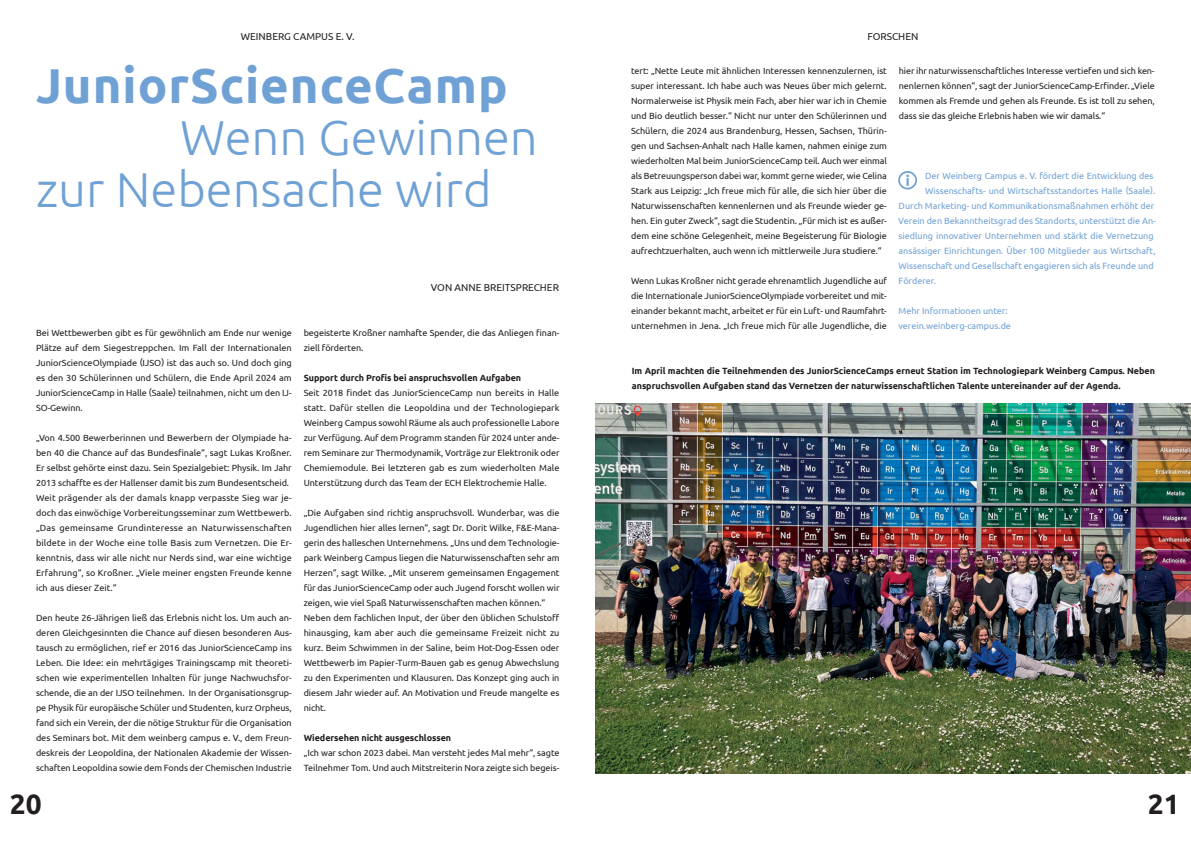
<style>
.page{position:relative;width:1191px;height:842px;background:#fff}
.page>*{position:absolute;margin:0;border:0;box-sizing:border-box;transform-origin:0 0}
.t1{font:300 49px/52px "Ubuntu";color:#70a1d5}
.t2{font:700 49px "Ubuntu";letter-spacing:.02em;color:#70a1d5}
.t3{font:700 28px "Ubuntu";color:#231f20}
.t4{font:10px "Ubuntu";color:#231f20}
.t5{font:9px/15px "Ubuntu";letter-spacing:-.005em;color:#231f20;text-align:justify}
.t6{font:9px/15px "Ubuntu";color:#70a1d5}
.t7{font:700 9px/15px "Ubuntu";letter-spacing:-.005em;color:#231f20}
</style>
<div class="page">
<img style="left:595px;top:403px;width:596px;height:371px">
<div style="left:898px;top:171px;width:19px;height:18px;border:2px solid #70a1d5;border-radius:50%"></div>
<svg style="left:906px;top:175px;width:3px;height:11px"></svg>
<p class="t4" style="left:241px;top:30px;width:115px">WEINBERG CAMPUS E. V.</p>
<h1 class="t2" style="left:36px;top:56px;width:473px">JuniorScienceCamp</h1>
<h1 class="t1" style="left:36px;top:111px;width:503px;text-indent:144px">Wenn Gewinnen zur Nebensache wird</h1>
<p class="t4" style="left:431px;top:282px;width:130px">VON ANNE BREITSPRECHER</p>
<p class="t5" style="left:36px;top:325px;width:257px">Bei Wettbewerben gibt es für gewöhnlich am Ende nur wenige Plätze auf dem Siegestreppchen. Im Fall der Internationalen JuniorScienceOlympiade (IJSO) ist das auch so. Und doch ging es den 30 Schülerinnen und Schülern, die Ende April 2024 am JuniorScienceCamp in Halle (Saale) teilnahmen, nicht um den IJ-SO-Gewinn.</p>
<p class="t5" style="left:36px;top:430px;width:257px;text-align:left">„Von 4.500 Bewerberinnen und Bewerbern der Olympiade ha&shy;ben 40 die Chance auf das Bundesfinale“, sagt Lukas Kroßner.<br>Er selbst gehörte einst dazu. Sein Spezialgebiet: Physik. Im Jahr 2013 schaffte es der Hallenser damit bis zum Bundesentscheid.<br>Weit prägender als der damals knapp verpasste Sieg war je&shy;doch das einwöchige Vorbereitungsseminar zum Wettbewerb. „Das gemeinsame Grundinteresse an Naturwissenschaften bildete in der Woche eine tolle Basis zum Vernetzen. Die Er&shy;kenntnis, dass wir alle nicht nur Nerds sind, war eine wichtige Erfahrung“, so Kroßner. „Viele meiner engsten Freunde kenne ich aus dieser Zeit.“</p>
<p class="t5" style="left:36px;top:610px;width:257px">Den heute 26-Jährigen ließ das Erlebnis nicht los. Um auch an&shy;deren Gleichgesinnten die Chance auf diesen besonderen Aus&shy;tausch zu ermöglichen, rief er 2016 das JuniorScienceCamp ins Leben. Die Idee: ein mehrtägiges Trainingscamp mit theoreti&shy;schen wie experimentellen Inhalten für junge Nachwuchsfor&shy;schende, die an der IJSO teilnehmen. In der Organisationsgrup&shy;pe Physik für europäische Schüler und Studenten, kurz Orpheus, fand sich ein Verein, der die nötige Struktur für die Organisation des Seminars bot. Mit dem weinberg campus e. V., dem Freun&shy;deskreis der Leopoldina, der Nationalen Akademie der Wissen&shy;schaften Leopoldina sowie dem Fonds der Chemischen Industrie</p>
<p class="t5" style="left:304px;top:325px;width:257px">begeisterte Kroßner namhafte Spender, die das Anliegen finan&shy;ziell förderten.</p>
<p class="t7" style="left:304px;top:370px;width:219px">Support durch Profis bei anspruchsvollen Aufgaben</p>
<p class="t5" style="left:304px;top:385px;width:257px">Seit 2018 findet das JuniorScienceCamp nun bereits in Halle statt. Dafür stellen die Leopoldina und der Technologiepark Weinberg Campus sowohl Räume als auch professionelle Labore zur Verfügung. Auf dem Programm standen für 2024 unter ande&shy;rem Seminare zur Thermodynamik, Vorträge zur Elektronik oder Chemiemodule. Bei letzteren gab es zum wiederholten Male Unterstützung durch das Team der ECH Elektrochemie Halle.</p>
<p class="t5" style="left:304px;top:505px;width:257px;text-align:left">„Die Aufgaben sind richtig anspruchsvoll. Wunderbar, was die Jugendlichen hier alles lernen“, sagt Dr. Dorit Wilke, F&amp;E-Mana&shy;gerin des halleschen Unternehmens. „Uns und dem Technologie&shy;park Weinberg Campus liegen die Naturwissenschaften sehr am Herzen“, sagt Wilke. „Mit unserem gemeinsamen Engagement für das JuniorScienceCamp oder auch Jugend forscht wollen wir zeigen, wie viel Spaß Naturwissenschaften machen können.“ Neben dem fachlichen Input, der über den üblichen Schulstoff hinausging, kam aber auch die gemeinsame Freizeit nicht zu kurz. Beim Schwimmen in der Saline, beim Hot-Dog-Essen oder Wettbewerb im Papier-Turm-Bauen gab es genug Abwechslung zu den Experimenten und Klausuren. Das Konzept ging auch in diesem Jahr wieder auf. An Motivation und Freude mangelte es nicht.</p>
<p class="t7" style="left:304px;top:730px;width:149px">Wiedersehen nicht ausgeschlossen</p>
<p class="t5" style="left:304px;top:745px;width:257px">„Ich war schon 2023 dabei. Man versteht jedes Mal mehr“, sagte<br>Teilnehmer Tom. Und auch Mitstreiterin Nora zeigte sich begeis-</p>
<p class="t4" style="left:867px;top:30px;width:52px">FORSCHEN</p>
<p class="t5" style="left:631px;top:63px;width:257px">tert: „Nette Leute mit ähnlichen Interessen kennenzulernen, ist super interessant. Ich habe auch was Neues über mich gelernt.<br>Normalerweise ist Physik mein Fach, aber hier war ich in Chemie und Bio deutlich besser.“ Nicht nur unter den Schülerinnen und Schülern, die 2024 aus Brandenburg, Hessen, Sachsen, Thürin&shy;gen und Sachsen-Anhalt nach Halle kamen, nahmen einige zum wiederholten Mal beim JuniorScienceCamp teil. Auch wer einmal als Betreuungsperson dabei war, kommt gerne wieder, wie Celina Stark aus Leipzig: „Ich freue mich für alle, die sich hier über die Naturwissenschaften kennenlernen und als Freunde wieder ge&shy;hen. Ein guter Zweck“, sagt die Studentin. „Für mich ist es außer&shy;dem eine schöne Gelegenheit, meine Begeisterung für Biologie aufrechtzuerhalten, auch wenn ich mittlerweile Jura studiere.“</p>
<p class="t5" style="left:631px;top:273px;width:257px">Wenn Lukas Kroßner nicht gerade ehrenamtlich Jugendliche auf die Internationale JuniorScienceOlympiade vorbereitet und mit&shy;einander bekannt macht, arbeitet er für ein Luft- und Raumfahrt&shy;unternehmen in Jena. „Ich freue mich für alle Jugendliche, die</p>
<p class="t5" style="left:899px;top:63px;width:257px">hier ihr naturwissenschaftliches Interesse vertiefen und sich ken&shy;nenlernen können“, sagt der JuniorScienceCamp-Erfinder. „Viele kommen als Fremde und gehen als Freunde. Es ist toll zu sehen, dass sie das gleiche Erlebnis haben wie wir damals.“</p>
<p class="t6" style="left:925px;top:168px;width:230px">Der Weinberg Campus e. V. fördert die Entwicklung des</p>
<p class="t6" style="left:925px;top:183px;width:232px">Wissenschafts- und Wirtschaftsstandortes Halle (Saale).</p>
<p class="t6" style="left:898px;top:198px;width:257px">Durch Marketing- und Kommunikationsmaßnahmen erhöht der</p>
<p class="t6" style="left:898px;top:213px;width:259px">Verein den Bekanntheitsgrad des Standorts, unterstützt die An-</p>
<p class="t6" style="left:898px;top:228px;width:257px">siedlung innovativer Unternehmen und stärkt die Vernetzung</p>
<p class="t6" style="left:898px;top:243px;width:258px">ansässiger Einrichtungen. Über 100 Mitglieder aus Wirtschaft,</p>
<p class="t6" style="left:898px;top:258px;width:256px">Wissenschaft und Gesellschaft engagieren sich als Freunde und</p>
<p class="t6" style="left:898px;top:273px;width:39px">Förderer.</p>
<p class="t6" style="left:898px;top:303px;width:114px">Mehr Informationen unter: verein.weinberg-campus.de</p>
<p class="t7" style="left:632px;top:363px;width:524px">Im April machten die Teilnehmenden des JuniorScienceCamps erneut Station im Technologiepark Weinberg Campus. Neben anspruchsvollen Aufgaben stand das Vernetzen der naturwissenschaftlichen Talente untereinander auf der Agenda.</p>
<h2 class="t3" style="left:10px;top:787px;width:33px">20</h2>
<h2 class="t3" style="left:1147px;top:787px;width:33px">21</h2>
</div>
